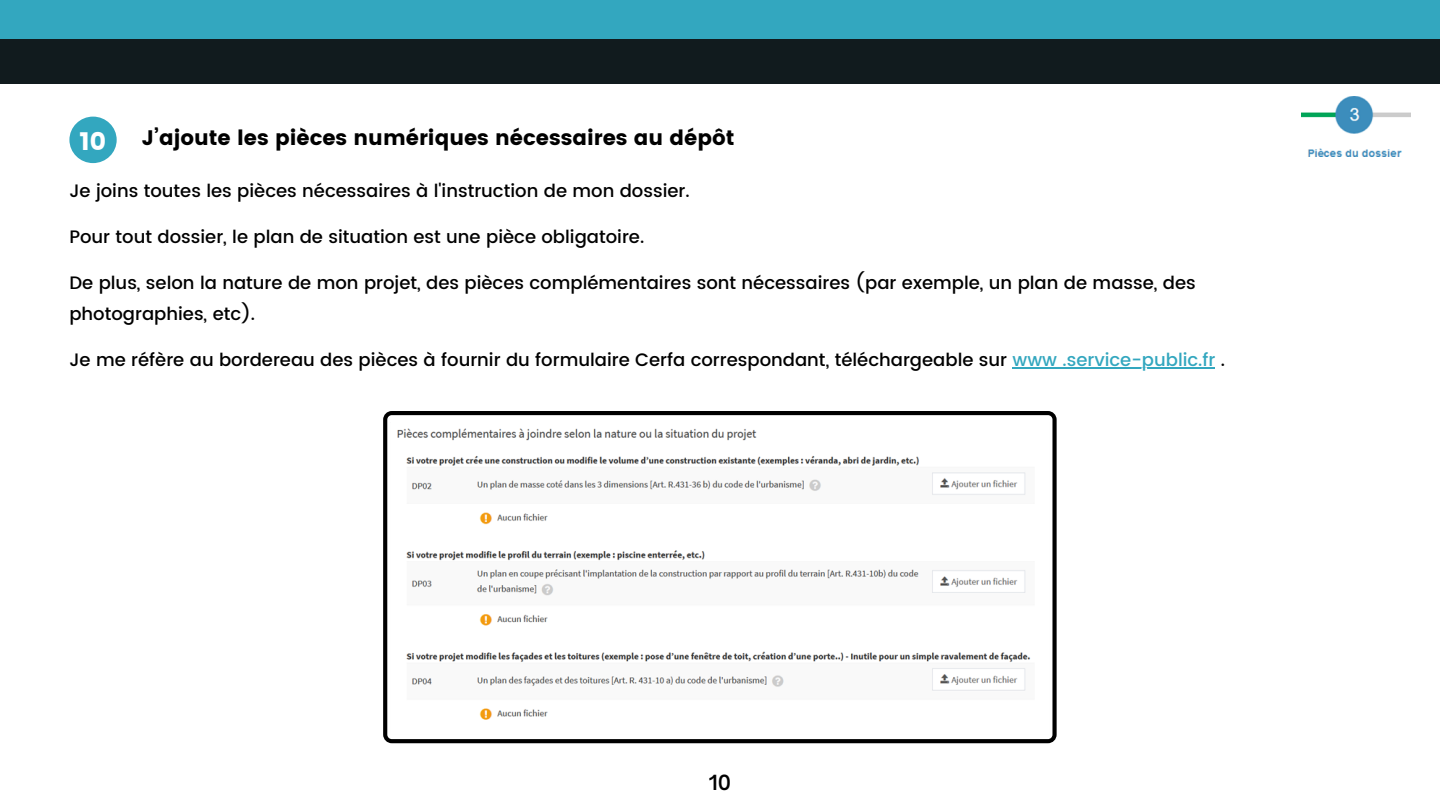
<style>
.page{position:relative;width:1440px;height:810px;background:#fff}
.page>*{position:absolute;margin:0;border:0;box-sizing:border-box;transform-origin:0 0}
.t1{font:25px "Poppins";color:#fff}
.t2{font:21px "Poppins";color:#000}
.t3{font:600 20px "Open Sauce One";color:#000}
.t4{font:500 18px "Poppins";color:#000}
.s1{color:#33a7bf}
</style>
<div class="page">
<div style="left:69px;top:117px;width:48px;height:46px;background:#33a7bf;border-radius:50%"></div>
<div style="left:0;top:0;width:1440px;height:39px;background:#33a7bf"></div>
<div style="left:0;top:39px;width:1440px;height:45px;background:#111b1e"></div>
<img style="left:1301px;top:96px;width:109px;height:60px">
<svg style="left:383px;top:411px;width:674px;height:332px"></svg>
<img style="left:390px;top:422px;width:660px;height:312px">
<hr style="left:1013px;top:368px;width:202px;height:1px;background:#33a7bf">
<p class="t1" style="left:79px;top:126px;width:28px">10</p>
<p class="t2" style="left:142px;top:126px;width:594px">J’ajoute les pièces numériques nécessaires au dépôt</p>
<p class="t4" style="left:69px;top:180px;width:622px">Je joins toutes les pièces nécessaires à l'instruction de mon dossier.</p>
<p class="t4" style="left:69px;top:226px;width:576px">Pour tout dossier, le plan de situation est une pièce obligatoire.</p>
<p class="t4" style="left:69px;top:272px;width:1128px">De plus, selon la nature de mon projet, des pièces complémentaires sont nécessaires (par exemple, un plan de masse, des</p>
<p class="t4" style="left:69px;top:304px;width:187px">photographies, etc).</p>
<p class="t4" style="left:69px;top:349px;width:1157px">Je me réfère au bordereau des pièces à fournir du formulaire Cerfa correspondant, téléchargeable sur <span class="s1">www .service-public.fr</span> .</p>
<p class="t3" style="left:709px;top:770px;width:24px">10</p>
</div>
